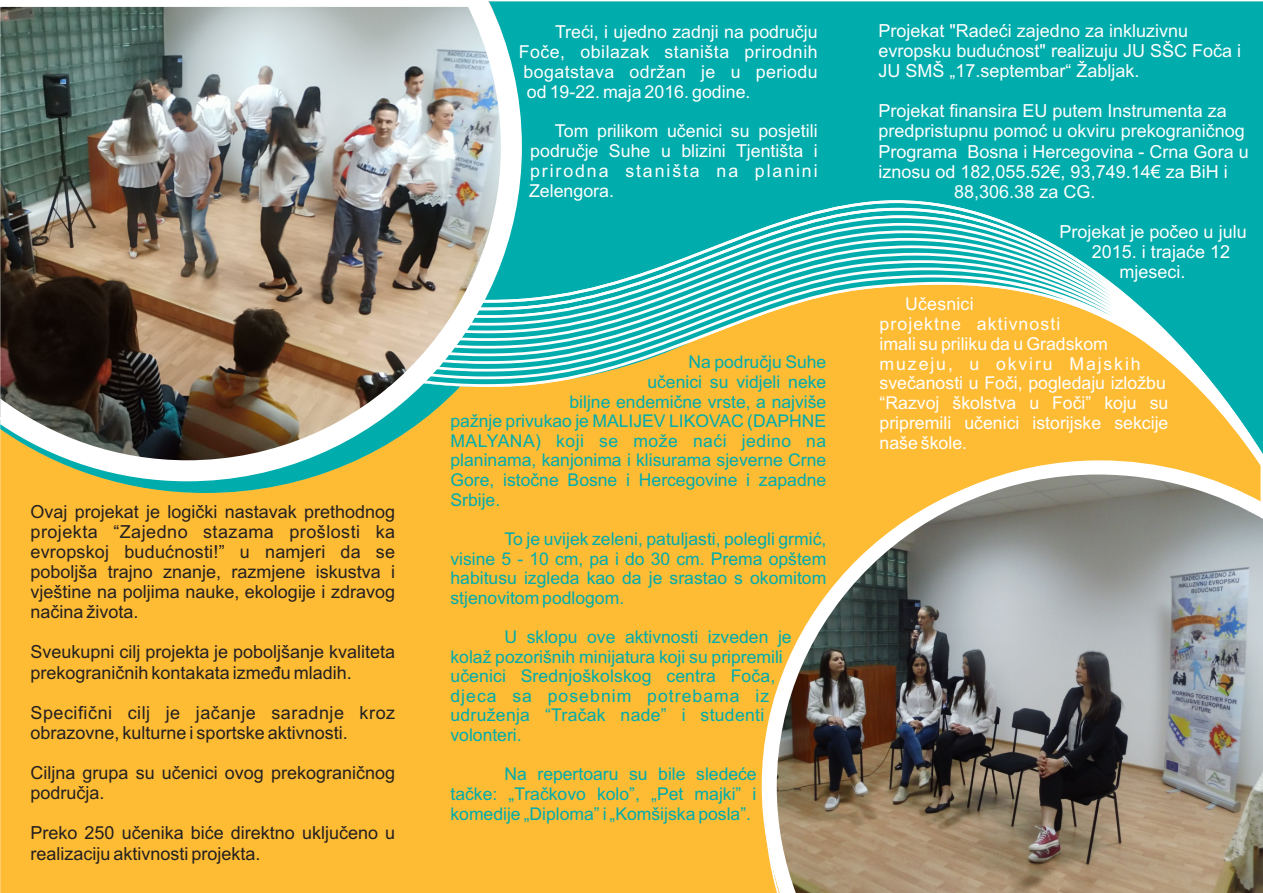
<style>
.page{position:relative;width:1263px;height:893px;background:#fff}
.page>*{position:absolute;margin:0;border:0;box-sizing:border-box;transform-origin:0 0}
.t1{font:18px/20.1px "Arial";color:#231f20}
.t2{font:18px/20.1px "Arial";color:#fff}
.t3{font:17.85px/20px "Arial";letter-spacing:.025em;color:#fff;text-align:justify}
.t4{font:17.85px "Arial";color:#fff}
.t5{font:17.7px/19.8px "Arial";color:#fff}
.t6{font:17.55px/19.6px "Arial";color:#00acac;text-align:justify}
.t7{font:17.55px "Arial";letter-spacing:.03em;color:#00acac}
</style>
<div class="page">
<div style="left:522px;top:1px;width:741px;height:199px;background:#00acac"></div>
<div style="left:0;top:469px;width:762px;height:424px;background:#febc34"></div>
<div style="left:522px;top:200px;width:741px;height:72px;background:#00acac"></div>
<svg style="left:522px;top:218px;width:589px;height:54px;fill:#00acac"></svg>
<svg style="left:522px;top:272px;width:741px;height:197px;background:#c9c063"></svg>
<svg style="left:765px;top:460px;width:498px;height:426px;fill:#febc34"></svg>
<img style="left:777px;top:474px;width:486px;height:419px">
<img style="left:0;top:1px;width:522px;height:480px">
<p class="t1" style="left:31px;top:503px;width:366px;text-align:justify">Ovaj projekat je logički nastavak prethodnog projekta “Zajedno stazama prošlosti ka evropskoj budućnosti!” u namjeri da se poboljša trajno znanje, razmjene iskustva i vještine na poljima nauke, ekologije i zdravog načina života.</p>
<p class="t1" style="left:31px;top:644px;width:366px">Sveukupni cilj projekta je poboljšanje kvaliteta prekograničnih kontakata između mladih.</p>
<p class="t1" style="left:31px;top:704px;width:366px">Specifični cilj je jačanje saradnje kroz obrazovne, kulturne i sportske aktivnosti.</p>
<p class="t1" style="left:31px;top:764px;width:366px">Ciljna grupa su učenici ovog prekograničnog područja.</p>
<p class="t1" style="left:31px;top:825px;width:366px">Preko 250 učenika biće direktno uključeno u realizaciju aktivnosti projekta.</p>
<p class="t4" style="left:555px;top:25px;width:264px">Treći, i ujedno zadnji na području</p>
<p class="t3" style="left:519px;top:43px;width:300px">Foče, obilazak staništa prirodnih</p>
<p class="t3" style="left:523px;top:63px;width:296px">bogatstava održan je u periodu</p>
<p class="t4" style="left:527px;top:85px;width:225px">od 19-22. maja 2016. godine.</p>
<p class="t3" style="left:529px;top:123px;width:290px;text-indent:26px">Tom prilikom učenici su posjetili područje Suhe u blizini Tjentišta i prirodna staništa na planini Zelengora.</p>
<p class="t6" style="left:688px;top:354px;width:139px">Na području Suhe</p>
<p class="t6" style="left:647px;top:373px;width:180px">učenici su vidjeli neke</p>
<p class="t6" style="left:569px;top:393px;width:258px">biljne endemične vrste, a najviše</p>
<p class="t6" style="left:450px;top:413px;width:377px">pažnje privukao je MALIJEV LIKOVAC (DAPHNE</p>
<p class="t7" style="left:450px;top:434px;width:377px">MALYANA) koji se može naći jedino na</p>
<p class="t6" style="left:450px;top:452px;width:377px">planinama, kanjonima i klisurama sjeverne Crne</p>
<p class="t6" style="left:450px;top:472px;width:377px">Gore, istočne Bosne i Hercegovine i zapadne</p>
<p class="t6" style="left:450px;top:491px;width:51px">Srbije.</p>
<p class="t6" style="left:450px;top:530px;width:377px;text-indent:54px">To je uvijek zeleni, patuljasti, polegli grmić, visine 5 - 10 cm, pa i do 30 cm. Prema opštem habitusu izgleda kao da je srastao s okomitom stjenovitom podlogom.</p>
<p class="t6" style="left:450px;top:629px;width:343px;text-align:left;text-indent:54px">U sklopu ove aktivnosti izveden je kolaž pozorišnih minijatura koji su pripremili učenici Srednjoškolskog centra Foča, djeca sa posebnim potrebama iz udruženja “Tračak nade” i studenti volonteri.</p>
<p class="t6" style="left:450px;top:766px;width:308px;text-indent:54px">Na repertoaru su bile sledeće tačke: „Tračkovo kolo”, „Pet majki” i komedije „Diploma” i „Komšijska posla”.</p>
<p class="t2" style="left:878px;top:22px;width:364px">Projekat "Radeći zajedno za inkluzivnu evropsku budućnost" realizuju JU SŠC Foča i<br>JU SMŠ „17.septembar“ Žabljak.</p>
<p class="t2" style="left:878px;top:103px;width:350px">Projekat finansira EU putem Instrumenta za</p>
<p class="t2" style="left:878px;top:123px;width:368px">predpristupnu pomoć u okviru prekograničnog</p>
<p class="t2" style="left:878px;top:143px;width:372px">Programa Bosna i Hercegovina - Crna Gora u</p>
<p class="t2" style="left:878px;top:163px;width:351px">iznosu od 182,055.52€, 93,749.14€ za BiH i</p>
<p class="t2" style="left:954px;top:183px;width:143px">88,306.38 za CG.</p>
<p class="t2" style="left:1059px;top:223px;width:189px">Projekat je počeo u julu</p>
<p class="t2" style="left:1092px;top:243px;width:140px">2015. i trajaće 12</p>
<p class="t2" style="left:1119px;top:263px;width:68px">mjeseci.</p>
<p class="t5" style="left:879px;top:296px;width:290px;text-indent:26px">Učesnici<br>projektne aktivnosti<br>imali su priliku da u Gradskom muzeju, u okviru Majskih svečanosti u Foči, pogledaju izložbu “Razvoj školstva u Foči” koju su pripremili učenici istorijske sekcije naše škole.</p>
</div>
